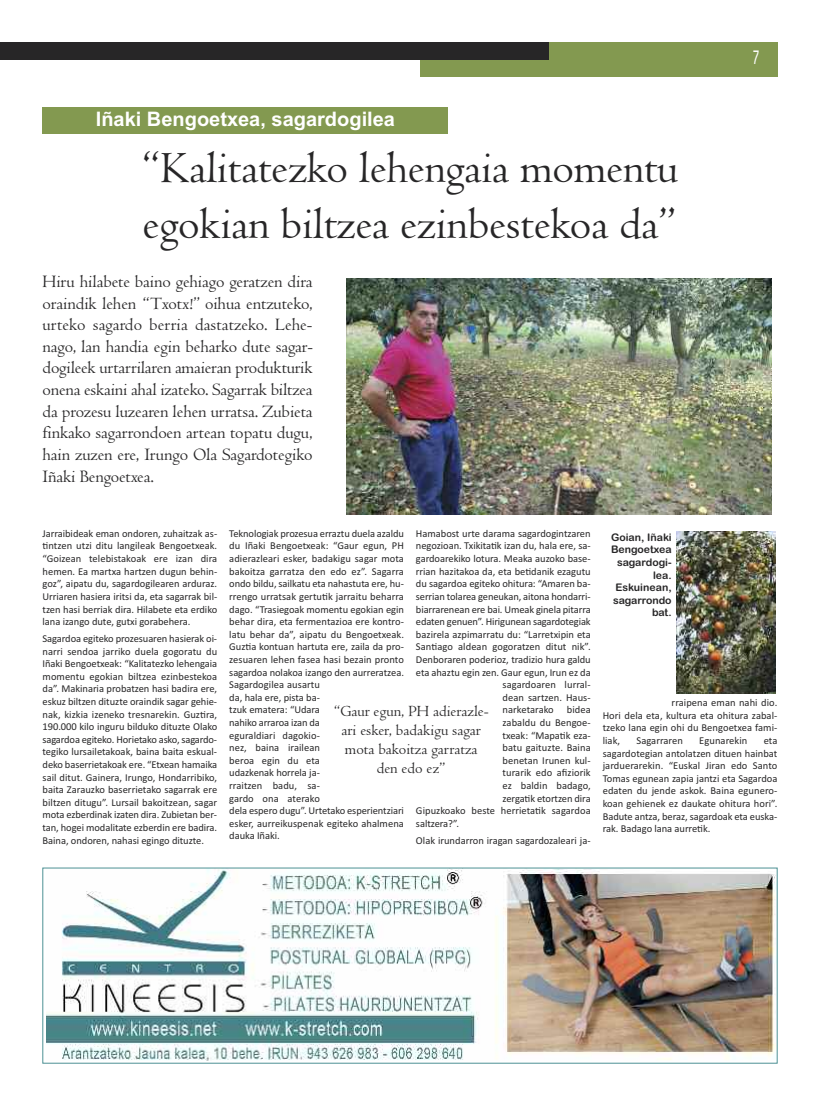
<style>
.page{position:relative;width:820px;height:1106px;background:#fff}
.page>*{position:absolute;margin:0;border:0;box-sizing:border-box;transform-origin:0 0}
.t1{font:46px/55.2px "Centaur";letter-spacing:-.005em;color:#272627}
.t2{font:700 20px "Arial";color:#fff}
.t3{font:700 19.2px "Champagne&Limousines";color:#fff;scale:.62 1}
.t4{font:18px/21.6px "Centaur";letter-spacing:-.005em;color:#272627;text-align:justify}
.t5{font:16px/19.2px "Centaur";color:#272627;text-align:center}
.t6{font:10.5px/12.6px "Calibri";letter-spacing:-.005em;color:#272627;text-align:justify}
.t7{font:10.5px/12.6px "Arial Rounded MT Bold";color:#272627;text-align:right}
</style>
<div class="page">
<div style="left:420px;top:43px;width:357px;height:34px;background:#839950"></div>
<div style="left:0;top:43px;width:548px;height:17px;background:#272627"></div>
<div style="left:43px;top:108px;width:405px;height:26px;background:#839950"></div>
<img style="left:47px;top:869px;width:728px;height:191px">
<svg style="left:775px;top:531px;width:1px;height:162px"></svg>
<img style="left:676px;top:531px;width:99px;height:162px">
<img style="left:346px;top:279px;width:425px;height:235px">
<h2 class="t2" style="left:96px;top:107px;width:300px">Iñaki Bengoetxea, sagardogilea</h2>
<h1 class="t1" style="left:141px;top:139px;width:538px">“Kalitatezko lehengaia momentu egokian biltzea ezinbestekoa da”</h1>
<p class="t4" style="left:43px;top:270px;width:272px">Hiru hilabete baino gehiago geratzen dira oraindik lehen “Txotx!” oihua entzuteko, urteko sagardo berria dastatzeko. Lehe&shy;nago, lan handia egin beharko dute sagar&shy;dogileek urtarrilaren amaieran produkturik onena eskaini ahal izateko. Sagarrak biltzea da prozesu luzearen lehen urratsa. Zubieta finkako sagarrondoen artean topatu dugu, hain zuzen ere, Irungo Ola Sagardotegiko Iñaki Bengoetxea.</p>
<h3 class="t3" style="left:752px;top:46px;width:12px">7</h3>
<p class="t6" style="left:43px;top:527px;width:176px">Jarraibideak eman ondoren, zuhaitzak as&shy;tintzen utzi ditu langileak Bengoetxeak. “Goizean telebistakoak ere izan dira hemen. Ea martxa hartzen dugun behin&shy;goz”, aipatu du, sagardogilearen arduraz.<br>Urriaren hasiera iritsi da, eta sagarrak bil&shy;tzen hasi berriak dira. Hilabete eta erdiko lana izango dute, gutxi gorabehera.</p>
<p class="t6" style="left:43px;top:632px;width:176px">Sagardoa egiteko prozesuaren hasierak oi&shy;narri sendoa jarriko duela gogoratu du Iñaki Bengoetxeak: “Kalitatezko lehengaia momentu egokian biltzea ezinbestekoa da”. Makinaria probatzen hasi badira ere, eskuz biltzen dituzte oraindik sagar gehie&shy;nak, kizkia izeneko tresnarekin. Guztira, 190.000 kilo inguru bilduko dituzte Olako sagardoa egiteko. Horietako asko, sagardo&shy;tegiko lursailetakoak, baina baita eskual&shy;deko baserrietakoak ere. “Etxean hamaika sail ditut. Gainera, Irungo, Hondarribiko, baita Zarauzko baserrietako sagarrak ere biltzen ditugu”. Lursail bakoitzean, sagar mota ezberdinak izaten dira. Zubietan ber&shy;tan, hogei modalitate ezberdin ere badira.<br>Baina, ondoren, nahasi egingo dituzte.</p>
<p class="t6" style="left:229px;top:527px;width:176px;text-align:left">Teknologiak prozesua erraztu duela azaldu du Iñaki Bengoetxeak: “Gaur egun, PH adierazleari esker, badakigu sagar mota bakoitza garratza den edo ez”. Sagarra ondo bildu, sailkatu eta nahastuta ere, hu&shy;rrengo urratsak gertutik jarraitu beharra dago. “Trasiegoak momentu egokian egin behar dira, eta fermentazioa ere kontro&shy;latu behar da”, aipatu du Bengoetxeak.<br>Guztia kontuan hartuta ere, zaila da pro&shy;zesuaren lehen fasea hasi bezain pronto sagardoa nolakoa izango den aurreratzea.<br>Sagardogilea ausartu<br>da, hala ere, pista ba-<br>tzuk ematera: “Udara<br>nahiko arraroa izan da<br>eguraldiari dagokio-<br>nez, baina irailean<br>beroa egin du eta<br>udazkenak horrela ja-<br>rraitzen badu, sa-<br>gardo ona aterako<br>dela espero dugu”. Urtetako esperientziari esker, aurreikuspenak egiteko ahalmena dauka Iñaki.</p>
<p class="t6" style="left:416px;top:527px;width:176px">Hamabost urte darama sagardogintzaren</p>
<p class="t6" style="left:416px;top:539px;width:176px">negozioan. Txikitatik izan du, hala ere, sa-</p>
<p class="t6" style="left:416px;top:552px;width:176px">gardoarekiko lotura. Meaka auzoko base-</p>
<p class="t6" style="left:416px;top:565px;width:176px">rrian hazitakoa da, eta betidanik ezagutu</p>
<p class="t6" style="left:416px;top:577px;width:176px">du sagardoa egiteko ohitura: “Amaren ba-</p>
<p class="t6" style="left:416px;top:590px;width:176px">serrian tolarea geneukan, aitona hondarri-</p>
<p class="t6" style="left:416px;top:602px;width:176px">biarrarenean ere bai. Umeak ginela pitarra</p>
<p class="t6" style="left:416px;top:615px;width:176px">edaten genuen”. Hirigunean sagardotegiak</p>
<p class="t6" style="left:416px;top:628px;width:176px">bazirela azpimarratu du: “Larretxipin eta</p>
<p class="t6" style="left:416px;top:640px;width:176px">Santiago aldean gogoratzen ditut nik”.</p>
<p class="t6" style="left:416px;top:653px;width:176px">Denboraren poderioz, tradizio hura galdu</p>
<p class="t6" style="left:416px;top:665px;width:176px">eta ahaztu egin zen. Gaur egun, Irun ez da</p>
<p class="t6" style="left:502px;top:678px;width:89px">sagardoaren lurral-</p>
<p class="t6" style="left:502px;top:691px;width:89px">dean sartzen. Haus-</p>
<p class="t6" style="left:502px;top:703px;width:90px">narketarako bidea</p>
<p class="t6" style="left:502px;top:716px;width:90px">zabaldu du Bengoe-</p>
<p class="t6" style="left:502px;top:728px;width:89px">txeak: “Mapatik eza-</p>
<p class="t6" style="left:502px;top:741px;width:90px">batu gaituzte. Baina</p>
<p class="t6" style="left:502px;top:754px;width:89px">benetan Irunen kul-</p>
<p class="t6" style="left:502px;top:766px;width:90px">turarik edo afiziorik</p>
<p class="t6" style="left:502px;top:779px;width:90px">ez baldin badago,</p>
<p class="t6" style="left:502px;top:791px;width:90px">zergatik etortzen dira</p>
<p class="t6" style="left:416px;top:804px;width:176px">Gipuzkoako beste herrietatik sagardoa</p>
<p class="t6" style="left:416px;top:817px;width:45px">saltzera?”.</p>
<p class="t6" style="left:416px;top:833px;width:176px">Olak irundarron iragan sagardozaleari ja-</p>
<h3 class="t5" style="left:334px;top:700px;width:156px">“Gaur egun, PH adierazle&shy;ari esker, badakigu sagar mota bakoitza garratza den edo ez”</h3>
<p class="t7" style="left:610px;top:531px;width:62px">Goian, Iñaki<br>Bengoetxea sagardogi&shy;lea.<br>Eskuinean, sagarrondo bat.</p>
<p class="t6" style="left:602px;top:696px;width:176px;text-indent:69px">rraipena eman nahi dio.<br>Hori dela eta, kultura eta ohitura zabal&shy;tzeko lana egin ohi du Bengoetxea fami&shy;liak,</p>
<p class="t6" style="left:636px;top:734px;width:48px">Sagarraren</p>
<p class="t6" style="left:699px;top:734px;width:50px">Egunarekin</p>
<p class="t6" style="left:602px;top:734px;width:176px;text-indent:161px">eta sagardotegian antolatzen dituen hainbat jarduerarekin. “Euskal Jiran edo Santo Tomas egunean zapia jantzi eta Sagardoa edaten du jende askok. Baina egunero&shy;koan gehienek ez daukate ohitura hori”.<br>Badute antza, beraz, sagardoak eta euska&shy;rak. Badago lana aurretik.</p>
</div>
